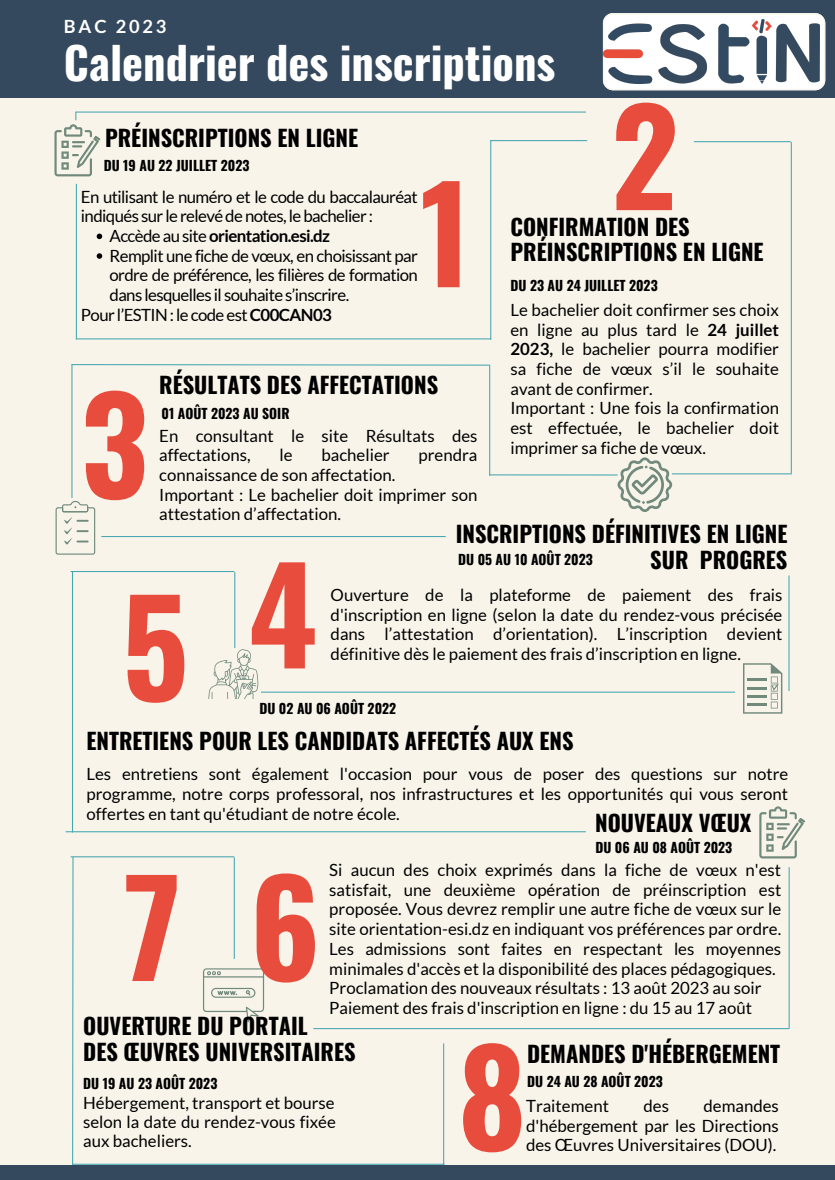
<style>
.page{position:relative;width:835px;height:1180px;background:#fff}
.page>*{position:absolute;margin:0;border:0;box-sizing:border-box;transform-origin:0 0}
.t1{font:700 130.94px "Oswald";color:#e84c3c}
.t2{font:700 44.45px "Oswald";color:#fff}
.t3{font:700 22.4px/25.2px "Oswald";color:#000}
.t4{font:700 18.2px "Lato";letter-spacing:.155em;color:#fff}
.t5{font:16.8px/19.7px "Lato";color:#000;text-align:justify}
.t6{font:16.8px/19.7px "Lato";letter-spacing:-.035em;color:#000}
.t7{font:700 16.8px "Lato";letter-spacing:-.035em;color:#000}
.t8{font:700 13.65px "Oswald";color:#000}
.s1{font-weight:400}
.s2{font-weight:700}
</style>
<div class="page">
<div style="left:0;top:0;width:834px;height:1180px;background:#f8f4ea"></div>
<div style="left:0;top:0;width:834px;height:98px;background:#34495e"></div>
<hr style="left:76px;top:184px;width:1px;height:155px;background:#45a6b0">
<svg style="left:97px;top:234px;width:5px;height:5px"></svg>
<svg style="left:97px;top:253px;width:5px;height:6px"></svg>
<hr style="left:75px;top:112px;width:511px;height:1px;background:#45a6b0">
<hr style="left:76px;top:338px;width:415px;height:1px;background:#45a6b0">
<hr style="left:490px;top:140px;width:1px;height:200px;background:#45a6b0">
<hr style="left:490px;top:140px;width:97px;height:1px;background:#45a6b0">
<hr style="left:693px;top:141px;width:97px;height:1px;background:#45a6b0">
<hr style="left:790px;top:142px;width:1px;height:331px;background:#45a6b0">
<hr style="left:489px;top:474px;width:128px;height:1px;background:#45a6b0">
<hr style="left:671px;top:473px;width:120px;height:1px;background:#45a6b0">
<hr style="left:489px;top:365px;width:1px;height:111px;background:#45a6b0">
<svg style="left:72px;top:364px;width:418px;height:2px"></svg>
<hr style="left:71px;top:364px;width:1px;height:134px;background:#45a6b0">
<hr style="left:101px;top:536px;width:344px;height:1px;background:#45a6b0">
<hr style="left:788px;top:575px;width:1px;height:116px;background:#45a6b0">
<hr style="left:261px;top:691px;width:474px;height:1px;background:#45a6b0">
<hr style="left:234px;top:572px;width:1px;height:76px;background:#45a6b0">
<hr style="left:71px;top:571px;width:163px;height:1px;background:#45a6b0">
<hr style="left:72px;top:571px;width:1px;height:261px;background:#45a6b0">
<svg style="left:72px;top:857px;width:2px;height:308px"></svg>
<div style="left:0;top:1165px;width:834px;height:15px;background:#34495e"></div>
<hr style="left:66px;top:831px;width:519px;height:1px;background:#45a6b0">
<hr style="left:72px;top:1163px;width:372px;height:1px;background:#45a6b0">
<hr style="left:788px;top:867px;width:1px;height:162px;background:#45a6b0">
<hr style="left:313px;top:1028px;width:475px;height:1px;background:#45a6b0">
<hr style="left:234px;top:857px;width:1px;height:102px;background:#45a6b0">
<hr style="left:71px;top:856px;width:163px;height:1px;background:#45a6b0">
<hr style="left:443px;top:1043px;width:1px;height:121px;background:#45a6b0">
<svg style="left:54px;top:112px;width:46px;height:64px"></svg>
<svg style="left:617px;top:457px;width:55px;height:55px"></svg>
<svg style="left:743px;top:663px;width:39px;height:50px"></svg>
<svg style="left:208px;top:649px;width:50px;height:50px"></svg>
<svg style="left:203px;top:968px;width:61px;height:54px"></svg>
<svg style="left:56px;top:501px;width:39px;height:54px"></svg>
<svg style="left:759px;top:806px;width:46px;height:52px"></svg>
<svg style="left:602px;top:13px;width:223px;height:77px;background:#f1f2f1"></svg>
<img style="left:603px;top:20px;width:216px;height:64px">
<p class="t4" style="left:64px;top:15px;width:104px">BAC 2023</p>
<p class="t2" style="left:64px;top:28px;width:493px">Calendrier des inscriptions</p>
<p class="t1" style="left:611px;top:54px;width:69px">2</p>
<p class="t3" style="left:105px;top:124px;width:255px">PRÉINSCRIPTIONS EN LIGNE</p>
<p class="t8" style="left:104px;top:155px;width:147px">DU 19 AU 22 JUILLET 2023</p>
<p class="t1" style="left:420px;top:131px;width:52px">1</p>
<p class="t6" style="left:81px;top:186px;width:338px">En utilisant le numéro et le code du baccalauréat indiqués sur le relevé de notes, le bachelier :</p>
<p class="t3" style="left:510px;top:213px;width:255px">CONFIRMATION DES<br>PRÉINSCRIPTIONS EN LIGNE</p>
<p class="t7" style="left:109px;top:225px;width:222px"><span class="s1">Accède au site</span> orientation.esi.dz</p>
<p class="t5" style="left:109px;top:245px;width:310px">Remplit une fiche de vœux, en choisissant par ordre de préférence, les filières de formation dans lesquelles il souhaite s’inscrire.</p>
<p class="t8" style="left:510px;top:275px;width:149px">DU 23 AU 24 JUILLET 2023</p>
<p class="t5" style="left:510px;top:300px;width:270px">Le bachelier doit confirmer ses choix en ligne au plus tard le <span class="s2">24 juillet 2023,</span> le bachelier pourra modifier sa fiche de vœux s’il le souhaite avant de confirmer.</p>
<p class="t5" style="left:510px;top:398px;width:270px">Important : Une fois la confirmation est effectuée, le bachelier doit imprimer sa fiche de vœux.</p>
<p class="t6" style="left:81px;top:304px;width:252px">Pour l’ESTIN : le code est <span class="s2">C00CAN03</span></p>
<p class="t3" style="left:159px;top:371px;width:280px">RÉSULTATS DES AFFECTATIONS</p>
<p class="t1" style="left:81px;top:342px;width:69px">3</p>
<p class="t8" style="left:161px;top:402px;width:129px">01 AOÛT 2023 AU SOIR</p>
<p class="t5" style="left:159px;top:425px;width:320px">En consultant le site Résultats des affectations,</p>
<p class="t5" style="left:279px;top:445px;width:15px">le</p>
<p class="t5" style="left:321px;top:445px;width:70px">bachelier</p>
<p class="t5" style="left:418px;top:445px;width:60px">prendra</p>
<p class="t5" style="left:159px;top:464px;width:237px">connaissance de son affectation.</p>
<p class="t5" style="left:159px;top:484px;width:319px">Important : Le bachelier doit imprimer son attestation d’affectation.</p>
<p class="t3" style="left:455px;top:520px;width:333px;line-height:25.4px;text-align:right">INSCRIPTIONS DÉFINITIVES EN LIGNE<br>SUR PROGRES</p>
<p class="t8" style="left:458px;top:549px;width:136px">DU 05 AU 10 AOÛT 2023</p>
<p class="t1" style="left:248px;top:512px;width:70px">4</p>
<p class="t5" style="left:330px;top:584px;width:453px">Ouverture de la plateforme de paiement des frais d'inscription en ligne (selon la date du rendez-vous précisée dans l’attestation d’orientation). L’inscription devient définitive dès le paiement des frais d’inscription en ligne.</p>
<p class="t1" style="left:122px;top:544px;width:68px">5</p>
<p class="t8" style="left:259px;top:698px;width:138px">DU 02 AU 06 AOÛT 2022</p>
<p class="t3" style="left:86px;top:727px;width:488px">ENTRETIENS POUR LES CANDIDATS AFFECTÉS AUX ENS</p>
<p class="t5" style="left:86px;top:764px;width:703px">Les entretiens sont également l'occasion pour vous de poser des questions sur notre programme, notre corps professoral, nos infrastructures et les opportunités qui vous seront offertes en tant qu'étudiant de notre école.</p>
<p class="t3" style="left:595px;top:809px;width:158px">NOUVEAUX VŒUX</p>
<p class="t8" style="left:595px;top:837px;width:138px">DU 06 AU 08 AOÛT 2023</p>
<p class="t1" style="left:250px;top:825px;width:72px">6</p>
<p class="t5" style="left:329px;top:859px;width:453px">Si aucun des choix exprimés dans la fiche de vœux n'est satisfait, une deuxième opération de préinscription est proposée. Vous devrez remplir une autre fiche de vœux sur le site orientation-esi.dz en indiquant vos préférences par ordre.<br>Les admissions sont faites en respectant les moyennes minimales d'accès et la disponibilité des places pédagogiques.</p>
<p class="t5" style="left:329px;top:978px;width:433px">Proclamation des nouveaux résultats : 13 août 2023 au soir</p>
<p class="t5" style="left:329px;top:997px;width:424px">Paiement des frais d'inscription en ligne : du 15 au 17 août</p>
<p class="t1" style="left:124px;top:825px;width:59px">7</p>
<p class="t3" style="left:83px;top:1012px;width:226px">OUVERTURE DU PORTAIL</p>
<p class="t3" style="left:83px;top:1038px;width:274px">DES ŒUVRES UNIVERSITAIRES</p>
<p class="t1" style="left:458px;top:994px;width:70px">8</p>
<p class="t3" style="left:527px;top:1040px;width:254px">DEMANDES D'HÉBERGEMENT</p>
<p class="t8" style="left:527px;top:1071px;width:137px">DU 24 AU 28 AOÛT 2023</p>
<p class="t8" style="left:83px;top:1072px;width:136px">DU 19 AU 23 AOÛT 2023</p>
<p class="t5" style="left:83px;top:1093px;width:253px">Hébergement, transport et bourse</p>
<p class="t5" style="left:83px;top:1112px;width:254px;line-height:18.9px">selon la date du rendez-vous fixée aux bacheliers.</p>
<p class="t5" style="left:526px;top:1095px;width:84px">Traitement</p>
<p class="t5" style="left:643px;top:1095px;width:27px">des</p>
<p class="t5" style="left:526px;top:1095px;width:254px;text-indent:177px">demandes d'hébergement par les Directions des Œuvres Universitaires (DOU).</p>
</div>
